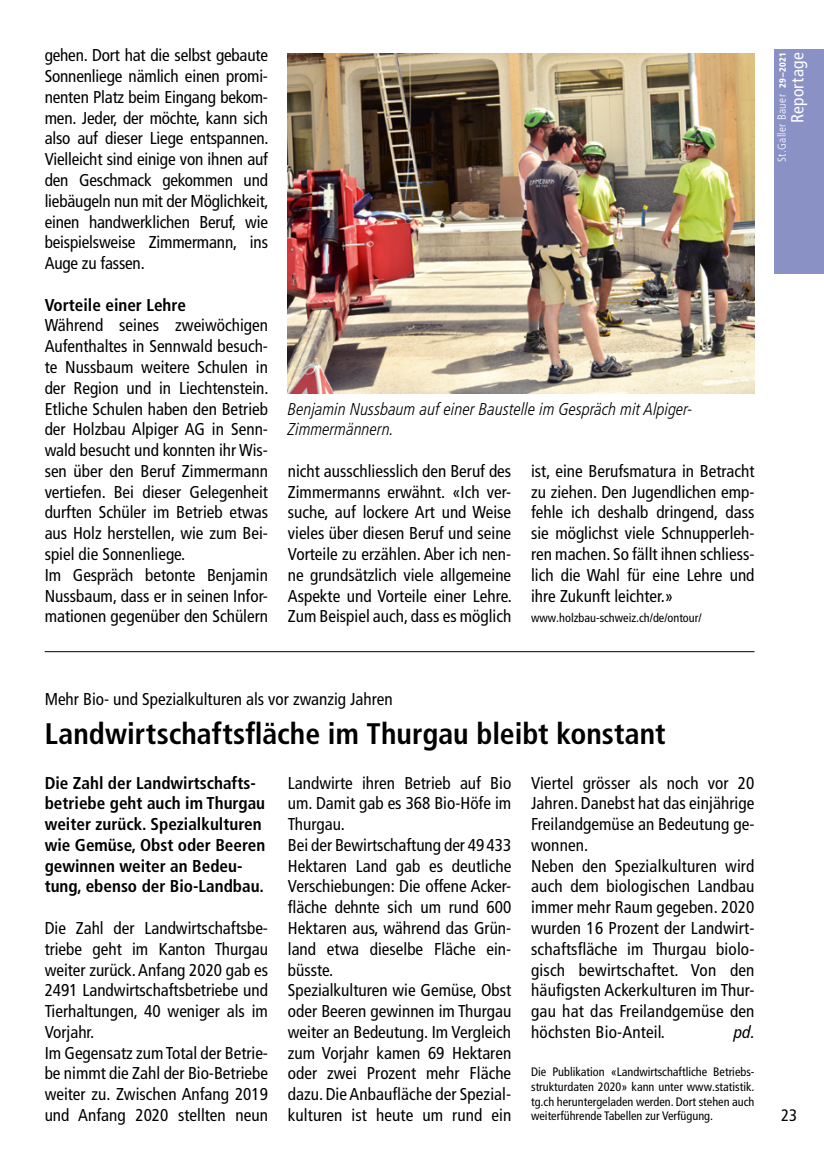
<style>
.page{position:relative;width:824px;height:1171px;background:#fff}
.page>*{position:absolute;margin:0;border:0;box-sizing:border-box;transform-origin:0 0}
.t1{font:700 condensed 29.75px "Frutiger LT Pro";color:#000}
.t2{font:condensed 17.5px "Frutiger LT Pro";letter-spacing:.02em;color:#fff}
.t3{font:condensed 17.15px/20.8px "Frutiger LT Pro";color:#000}
.t4{font:700 condensed 17.15px/20.8px "Frutiger LT Pro";color:#000}
.t5{font:italic 300 condensed 17.15px/20.8px "Frutiger LT Pro";color:#000}
.t6{font:italic condensed 17.15px "Frutiger LT Pro";color:#000}
.t7{font:condensed 16.62px "Frutiger LT Pro";color:#000}
.t8{font:condensed 12.25px/14.7px "Frutiger LT Pro";color:#000;text-align:justify}
.t9{font:300 condensed 11.55px "Frutiger LT Pro";letter-spacing:.035em;color:#fff}
.s1{font-weight:900;font-size:9.1px}
</style>
<div class="page">
<div style="left:774px;top:50px;width:49px;height:224px;background:#8a91c5"></div>
<img style="left:288px;top:54px;width:466px;height:340px">
<hr style="left:45px;top:651px;width:709px;height:1px;background:#000">
<p class="t3" style="left:45px;top:45px;width:225px;text-align:justify">gehen. Dort hat die selbst gebaute Sonnenliege nämlich einen promi&shy;nenten Platz beim Eingang bekom&shy;men. Jeder, der möchte, kann sich also auf dieser Liege entspannen.<br>Vielleicht sind einige von ihnen auf den Geschmack gekommen und liebäugeln nun mit der Möglichkeit, einen handwerklichen Beruf, wie beispielsweise Zimmermann, ins Auge zu fassen.</p>
<p class="t4" style="left:45px;top:294px;width:143px">Vorteile einer Lehre</p>
<p class="t3" style="left:45px;top:315px;width:225px">Während seines zweiwöchigen<br>Aufenthaltes in Sennwald besuch&shy;te Nussbaum weitere Schulen in der Region und in Liechtenstein.<br>Etliche Schulen haben den Betrieb der Holzbau Alpiger AG in Senn&shy;wald besucht und konnten ihr Wis&shy;sen über den Beruf Zimmermann vertiefen. Bei dieser Gelegenheit durften Schüler im Betrieb etwas aus Holz herstellen, wie zum Bei&shy;spiel die Sonnenliege.<br>Im Gespräch betonte Benjamin<br>Nussbaum, dass er in seinen Infor&shy;mationen gegenüber den Schülern</p>
<p class="t5" style="left:288px;top:398px;width:406px">Benjamin Nussbaum auf einer Baustelle im Gespräch mit Alpiger-<br>Zimmermännern.</p>
<p class="t3" style="left:288px;top:461px;width:225px;text-align:justify">nicht ausschliesslich den Beruf des Zimmermanns erwähnt. «Ich ver&shy;suche, auf lockere Art und Weise vieles über diesen Beruf und seine Vorteile zu erzählen. Aber ich nen&shy;ne grundsätzlich viele allgemeine Aspekte und Vorteile einer Lehre.<br>Zum Beispiel auch, dass es möglich</p>
<p class="t3" style="left:531px;top:461px;width:225px;text-align:justify">ist, eine Berufsmatura in Betracht zu ziehen. Den Jugendlichen emp&shy;fehle ich deshalb dringend, dass sie möglichst viele Schnupperleh&shy;ren machen. So fällt ihnen schliess&shy;lich die Wahl für eine Lehre und ihre Zukunft leichter.»</p>
<p class="t8" style="left:531px;top:611px;width:172px">www.holzbau-schweiz.ch/de/ontour/</p>
<p class="t9" style="left:775px;top:162px;width:111px;rotate:-90deg">St.Galler Bauer <span class="s1">29–2021</span></p>
<p class="t2" style="left:787px;top:123px;width:73px;rotate:-90deg">Reportage</p>
<p class="t3" style="left:45px;top:689px;width:349px">Mehr Bio- und Spezialkulturen als vor zwanzig Jahren</p>
<h1 class="t1" style="left:45px;top:716px;width:622px">Landwirtschaftsfläche im Thurgau bleibt konstant</h1>
<p class="t4" style="left:45px;top:772px;width:222px">Die Zahl der Landwirtschafts&shy;betriebe geht auch im Thurgau weiter zurück. Spezialkulturen wie Gemüse, Obst oder Beeren gewinnen weiter an Bedeu&shy;tung, ebenso der Bio-Landbau.</p>
<p class="t3" style="left:45px;top:918px;width:225px">Die Zahl der Landwirtschaftsbe&shy;triebe geht im Kanton Thurgau weiter zurück. Anfang 2020 gab es<br>2491 Landwirtschaftsbetriebe und<br>Tierhaltungen, 40 weniger als im<br>Vorjahr.<br>Im Gegensatz zum Total der Betrie&shy;be nimmt die Zahl der Bio-Betriebe weiter zu. Zwischen Anfang 2019 und Anfang 2020 stellten neun</p>
<p class="t3" style="left:288px;top:772px;width:225px">Landwirte ihren Betrieb auf Bio um. Damit gab es 368 Bio-Höfe im<br>Thurgau.<br>Bei der Bewirtschaftung der 49 433<br>Hektaren Land gab es deutliche<br>Verschiebungen: Die offene Acker&shy;fläche dehnte sich um rund 600<br>Hektaren aus, während das Grün&shy;land etwa dieselbe Fläche ein&shy;büsste.<br>Spezialkulturen wie Gemüse, Obst oder Beeren gewinnen im Thurgau weiter an Bedeutung. Im Vergleich zum Vorjahr kamen 69 Hektaren oder zwei Prozent mehr Fläche dazu. Die Anbaufläche der Spezial&shy;kulturen ist heute um rund ein</p>
<p class="t3" style="left:531px;top:772px;width:225px">Viertel grösser als noch vor 20<br>Jahren. Danebst hat das einjährige<br>Freilandgemüse an Bedeutung ge&shy;wonnen.<br>Neben den Spezialkulturen wird auch dem biologischen Landbau immer mehr Raum gegeben. 2020 wurden 16 Prozent der Landwirt&shy;schaftsfläche im Thurgau biolo&shy;gisch bewirtschaftet. Von den häufigsten Ackerkulturen im Thur&shy;gau hat das Freilandgemüse den höchsten Bio-Anteil.</p>
<p class="t6" style="left:734px;top:1022px;width:22px">pd.</p>
<p class="t8" style="left:531px;top:1064px;width:225px">Die Publikation «Landwirtschaftliche Betriebs&shy;strukturdaten 2020» kann unter www.statistik. tg.ch heruntergeladen werden. Dort stehen auch weiterführende Tabellen zur Verfügung.</p>
<p class="t7" style="left:781px;top:1105px;width:17px">23</p>
</div>
